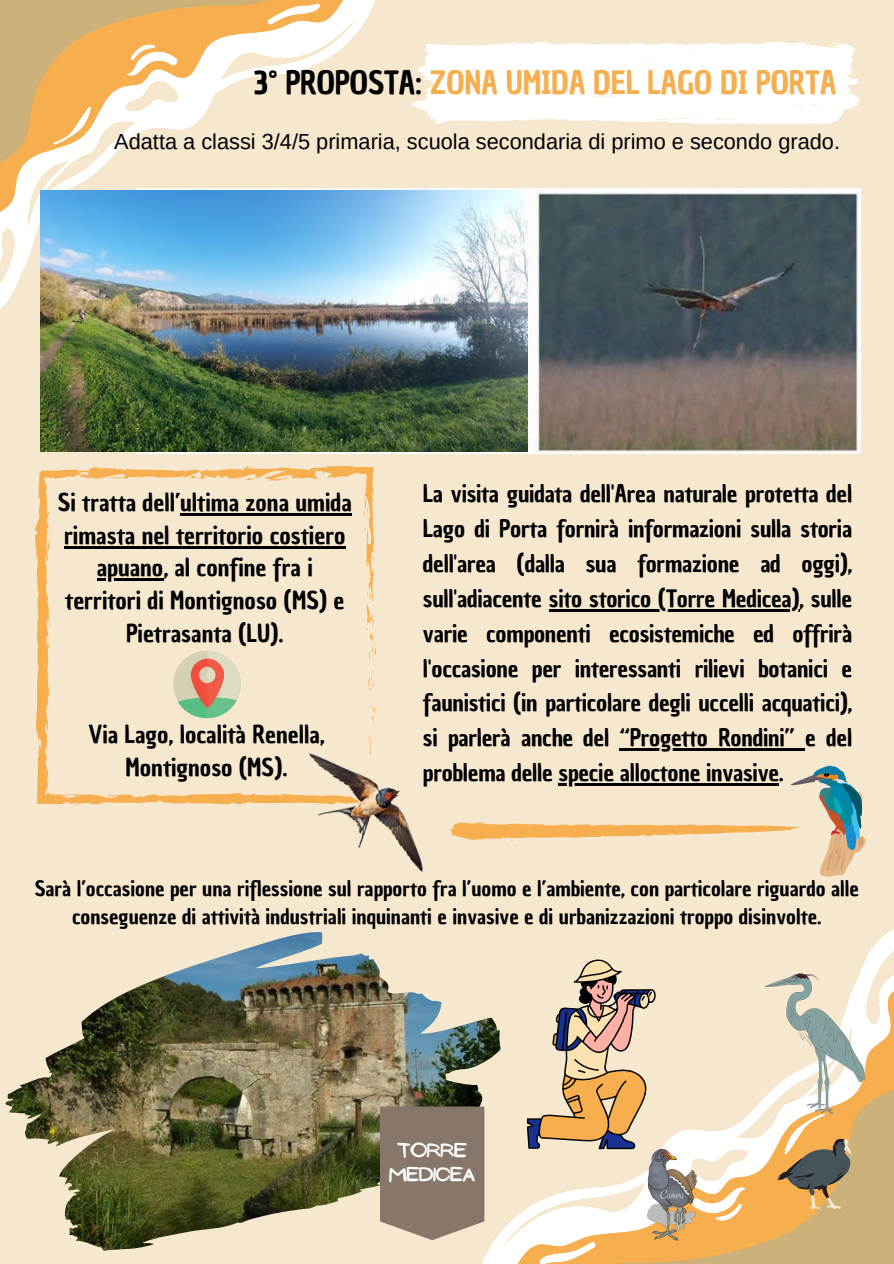
<style>
.page{position:relative;width:894px;height:1264px;background:#fff}
.page>*{position:absolute;margin:0;border:0;box-sizing:border-box;transform-origin:0 0}
.t1{font:31.35px "Chau Philomene One";letter-spacing:-.01em;color:#f7ae4f}
.t2{font:24px/32.7px "Chau Philomene One";color:#000;text-align:center}
.t3{font:23.4px/34.8px "Chau Philomene One";letter-spacing:-.01em;color:#000;text-align:justify}
.t4{font:21.75px "Arimo";color:#000}
.t5{font:20.7px/28.5px "Chau Philomene One";color:#000;text-align:center}
.t6{font:18px/24.5px "NF Ananias Bold";letter-spacing:-.01em;color:#fff;text-align:center}
.s1{color:#000}
</style>
<div class="page">
<div style="left:0;top:0;width:893px;height:1263px;background:#f6e8ce"></div>
<img style="left:317px;top:782px;width:105px;height:90px">
<img style="left:6px;top:932px;width:468px;height:318px">
<svg style="left:380px;top:1106px;width:94px;height:134px;background:#8d7d70"></svg>
<svg style="left:474px;top:930px;width:419px;height:333px"></svg>
<svg style="left:505px;top:989px;width:388px;height:274px"></svg>
<svg style="left:764px;top:972px;width:100px;height:237px"></svg>
<svg style="left:527px;top:958px;width:129px;height:191px"></svg>
<hr style="left:548px;top:609px;width:251px;height:2px;background:#000">
<hr style="left:619px;top:748px;width:186px;height:2px;background:#000">
<svg style="left:35px;top:466px;width:339px;height:338px"></svg>
<svg style="left:76px;top:473px;width:10px;height:5px"></svg>
<svg style="left:366px;top:550px;width:10px;height:142px"></svg>
<svg style="left:363px;top:488px;width:11px;height:31px"></svg>
<svg style="left:322px;top:472px;width:9px;height:6px"></svg>
<svg style="left:245px;top:478px;width:11px;height:2px"></svg>
<svg style="left:355px;top:796px;width:19px;height:9px"></svg>
<svg style="left:47px;top:584px;width:2px;height:6px"></svg>
<svg style="left:0;top:0;width:381px;height:310px"></svg>
<svg style="left:0;top:0;width:352px;height:261px"></svg>
<img style="left:136px;top:189px;width:724px;height:264px">
<img style="left:40px;top:191px;width:487px;height:261px">
<img style="left:413px;top:42px;width:446px;height:83px">
<img style="left:647px;top:1149px;width:49px;height:91px">
<hr style="left:180px;top:513px;width:172px;height:2px;background:#000">
<hr style="left:64px;top:546px;width:281px;height:2px;background:#000">
<hr style="left:97px;top:578px;width:66px;height:3px;background:#000">
<svg style="left:173px;top:650px;width:68px;height:68px"></svg>
<svg style="left:450px;top:765px;width:416px;height:112px"></svg>
<p class="t1" style="left:253px;top:61px;width:584px"><span class="s1">3° PROPOSTA:</span> ZONA UMIDA DEL LAGO DI PORTA</p>
<h2 class="t4" style="left:114px;top:130px;width:727px">Adatta a classi 3/4/5 primaria, scuola secondaria di primo e secondo grado.</h2>
<p class="t2" style="left:58px;top:486px;width:295px;text-align:left">Si tratta dell’ultima zona umida rimasta nel territorio costiero</p>
<h3 class="t2" style="left:65px;top:551px;width:280px">apuano, al confine fra i territori di Montignoso (MS) e<br>Pietrasanta (LU).</h3>
<p class="t2" style="left:88px;top:718px;width:237px">Via Lago, località Renella,<br>Montignoso (MS).</p>
<h2 class="t3" style="left:423px;top:476px;width:430px">La visita guidata dell'Area naturale protetta del Lago di Porta fornirà informazioni sulla storia dell'area (dalla sua formazione ad oggi), sull'adiacente sito storico (Torre Medicea), sulle</h2>
<p class="t3" style="left:423px;top:616px;width:430px">varie componenti ecosistemiche ed offrirà l'occasione per interessanti rilievi botanici e faunistici (in particolare degli uccelli acquatici), si parlerà anche del “Progetto Rondini” e del</p>
<p class="t3" style="left:423px;top:755px;width:362px">problema delle specie alloctone invasive.</p>
<p class="t5" style="left:35px;top:874px;width:825px">Sarà l’occasione per una riflessione sul rapporto fra l’uomo e l’ambiente, con particolare riguardo alle conseguenze di attività industriali inquinanti e invasive e di urbanizzazioni troppo disinvolte.</p>
<h1 class="t6" style="left:389px;top:1138px;width:88px">TORRE<br>MEDICEA</h1>
</div>
